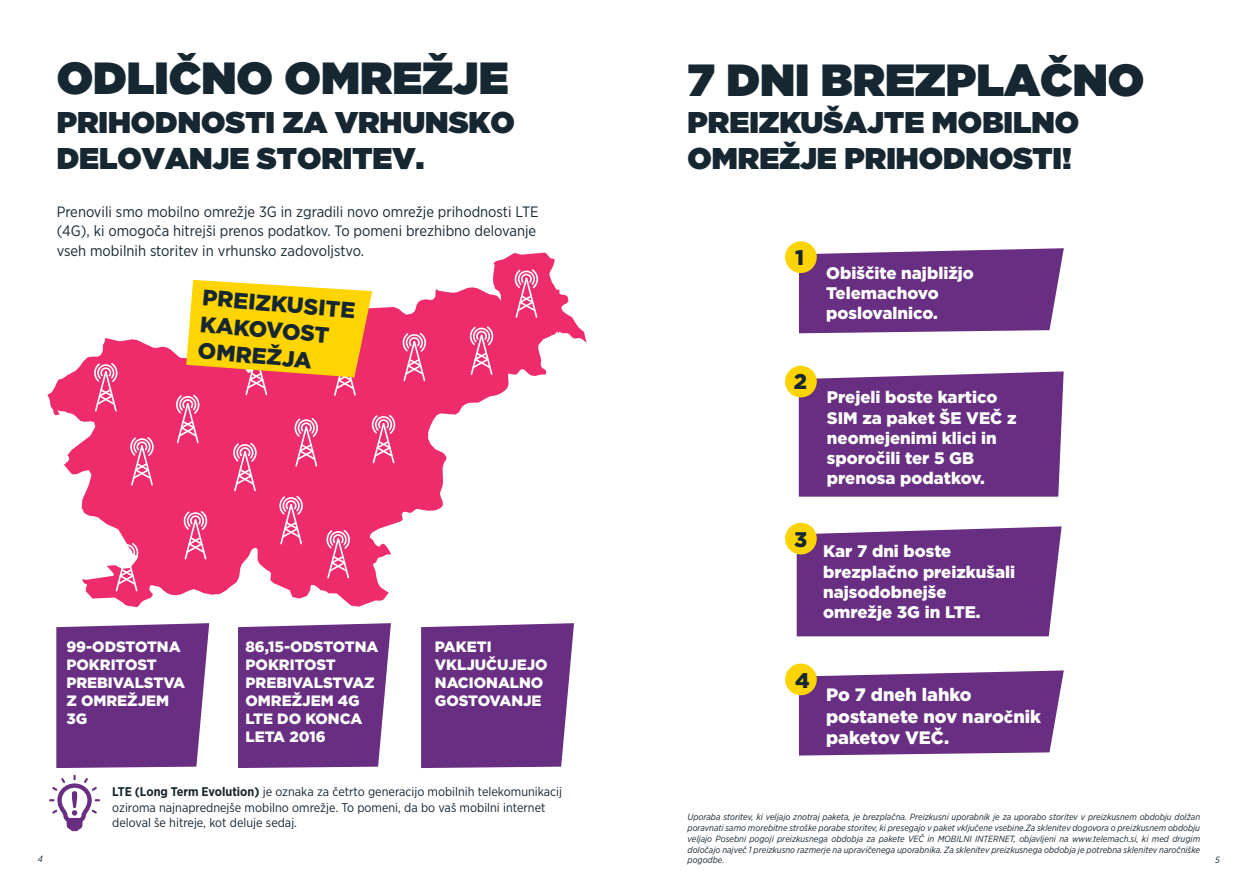
<style>
.page{position:relative;width:1259px;height:893px;background:#fff}
.page>*{position:absolute;margin:0;border:0;box-sizing:border-box;transform-origin:0 0}
.t1{font:900 45px "Gotham";color:#162731}
.t2{font:900 30px/36px "Gotham";color:#162731}
.t3{font:900 22.35px/26.8px "Gotham";color:#162731}
.t4{font:900 21.15px "Gotham";color:#152731}
.t5{font:900 18px/21.6px "Gotham";letter-spacing:-.005em;color:#fff}
.t6{font:900 16.8px/20.1px "Gotham";color:#fff}
.t7{font:15px/19.5px "Gotham Narrow";color:#162731}
.t8{font:900 15px/18px "Gotham";color:#fff}
.t9{font:12.6px/15.1px "Gotham Narrow";color:#162731}
.t10{font:italic 9px/10.8px "Gotham Narrow";color:#162731;text-align:justify}
.s1{font-size:16.8px}
.s2{font-weight:700}
</style>
<div class="page">
<svg style="left:799px;top:248px;width:265px;height:85px;background:#723d8a"></svg>
<div style="left:785px;top:241px;width:32px;height:32px;background:#fcd304;border-radius:50%"></div>
<svg style="left:799px;top:670px;width:265px;height:85px;background:#733e8b"></svg>
<div style="left:785px;top:664px;width:32px;height:31px;background:#fcd304;border-radius:50%"></div>
<div style="left:796px;top:526px;width:265px;height:110px;background:#682e82"></div>
<div style="left:785px;top:523px;width:32px;height:31px;background:#fcd304;border-radius:50%"></div>
<div style="left:799px;top:371px;width:264px;height:126px;background:#682e82"></div>
<div style="left:785px;top:366px;width:32px;height:31px;background:#fcd304;border-radius:50%"></div>
<svg style="left:47px;top:253px;width:539px;height:354px"></svg>
<svg style="left:114px;top:541px;width:25px;height:52px"></svg>
<svg style="left:129px;top:436px;width:25px;height:51px"></svg>
<svg style="left:93px;top:361px;width:25px;height:52px"></svg>
<svg style="left:514px;top:268px;width:25px;height:51px"></svg>
<svg style="left:469px;top:325px;width:25px;height:51px"></svg>
<svg style="left:402px;top:331px;width:25px;height:52px"></svg>
<svg style="left:175px;top:280px;width:221px;height:300px;background:#f36963"></svg>
<svg style="left:49px;top:775px;width:51px;height:56px"></svg>
<svg style="left:56px;top:623px;width:153px;height:145px;background:#713a89"></svg>
<svg style="left:238px;top:623px;width:153px;height:145px;background:#713a89"></svg>
<svg style="left:421px;top:623px;width:153px;height:145px;background:#713a89"></svg>
<h1 class="t1" style="left:57px;top:52px;width:453px">ODLI»NO OMREŽJE</h1>
<h2 class="t2" style="left:57px;top:104px;width:460px">PRIHODNOSTI ZA VRHUNSKO<br>DELOVANJE STORITEV.</h2>
<h3 class="t7" style="left:57px;top:202px;width:483px">Prenovili smo mobilno omrežje 3G in zgradili novo omrežje prihodnosti LTE (4G), ki omogoča hitrejši prenos podatkov. To pomeni brezhibno delovanje vseh mobilnih storitev in vrhunsko zadovoljstvo.</h3>
<h3 class="t3" style="left:204px;top:283px;width:155px;rotate:5deg">PREIZKUSITE<br>KAKOVOST<br>OMREŽJA</h3>
<h3 class="t8" style="left:66px;top:638px;width:120px">99-ODSTOTNA<br>POKRITOST<br>PREBIVALSTVA<br>Z OMREŽJEM<br>3G</h3>
<h3 class="t8" style="left:435px;top:638px;width:114px">PAKETI<br>VKLJU»UJEJO<br>NACIONALNO<br>GOSTOVANJE</h3>
<h3 class="t8" style="left:245px;top:638px;width:135px">86,15-ODSTOTNA<br>POKRITOST<br>PREBIVALSTVAZ<br>OMREŽJEM 4G<br>LTE DO KONCA<br>LETA 2016</h3>
<h1 class="t1" style="left:687px;top:54px;width:458px">7 DNI BREZPLA»NO</h1>
<h2 class="t2" style="left:687px;top:104px;width:393px">PREIZKUŠAJTE MOBILNO<br>OMREŽJE PRIHODNOSTI!</h2>
<h3 class="t4" style="left:795px;top:246px;width:10px">1</h3>
<h3 class="t6" style="left:826px;top:262px;width:149px">ObišËite najbližjo<br>Telemachovo poslovalnico.</h3>
<h3 class="t4" style="left:794px;top:369px;width:15px">2</h3>
<h3 class="t6" style="left:827px;top:387px;width:191px">Prejeli boste kartico<br>SIM za paket ŠE VE» z neomejenimi klici in sporoËili ter 5 GB prenosa podatkov.</h3>
<h3 class="t4" style="left:794px;top:527px;width:15px">3</h3>
<h3 class="t6" style="left:823px;top:541px;width:193px">Kar 7 dni boste brezplaËno preizkušali najsodobnejše omrežje 3G in LTE.</h3>
<h3 class="t4" style="left:795px;top:668px;width:16px">4</h3>
<h3 class="t5" style="left:826px;top:683px;width:216px">Po 7 dneh lahko postanete nov naro<span class="s1">Ë</span>nik paketov VE».</h3>
<h3 class="t9" style="left:112px;top:784px;width:451px"><span class="s2">LTE (Long Term Evolution)</span> je oznaka za četrto generacijo mobilnih telekomunikacij oziroma najnaprednejše mobilno omrežje. To pomeni, da bo vaš mobilni internet deloval še hitreje, kot deluje sedaj.</h3>
<p class="t10" style="left:687px;top:811px;width:514px">Uporaba storitev, ki veljajo znotraj paketa, je brezplačna. Preizkusni uporabnik je za uporabo storitev v preizkusnem obdobju dolžan poravnati samo morebitne stroške porabe storitev, ki presegajo v paket vključene vsebine.Za sklenitev dogovora o preizkusnem obdobju veljajo Posebni pogoji preizkusnega obdobja za pakete VEČ in MOBILNI INTERNET, objavljeni na www.telemach.si, ki med drugim določajo največ 1 preizkusno razmerje na upravičenega uporabnika. Za sklenitev preizkusnega obdobja je potrebna sklenitev naročniške pogodbe.</p>
<p class="t10" style="left:38px;top:853px;width:7px">4</p>
<p class="t10" style="left:1215px;top:854px;width:6px">5</p>
</div>
